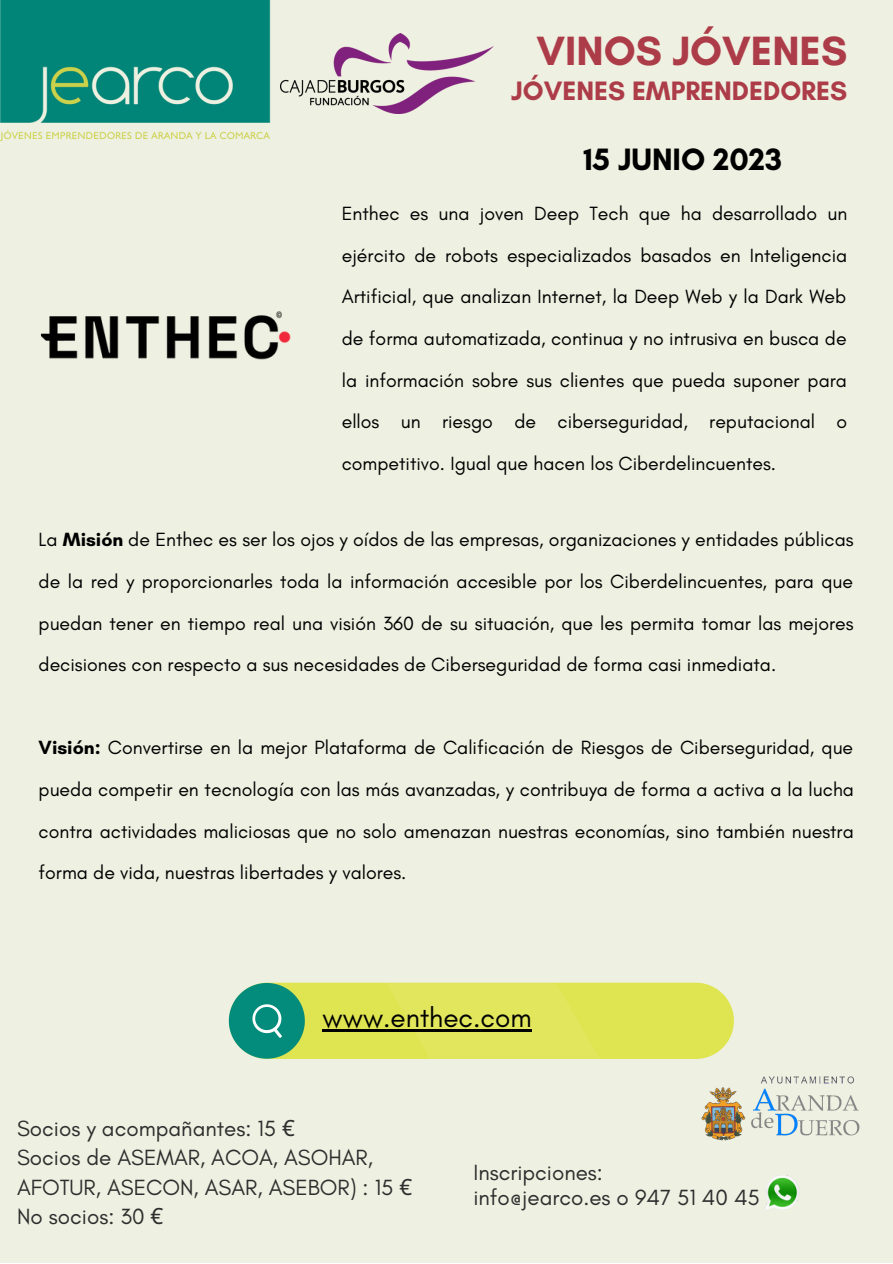
<style>
.page{position:relative;width:893px;height:1264px;background:#fff}
.page>*{position:absolute;margin:0;border:0;box-sizing:border-box;transform-origin:0 0}
.t1{font:700 41.7px "Glacial Indifference";color:#ad3c49}
.t2{font:700 31.5px "Glacial Indifference";color:#000}
.t3{font:27.9px "Glacial Indifference";color:#000}
.t4{font:700 27.15px "Glacial Indifference";color:#ad3c49}
.t5{font:22.35px "Glacial Indifference";color:#2e2e2e}
.t6{font:19.5px/41.5px "Glacial Indifference";color:#000;text-align:justify}
.s1{font-weight:700}
.s2{font-family:"Noto Sans"}
</style>
<div class="page">
<div style="left:0;top:0;width:892px;height:1262px;background:#eef0e1"></div>
<img style="left:0;top:0;width:271px;height:142px">
<img style="left:280px;top:33px;width:214px;height:80px">
<img style="left:765px;top:1175px;width:34px;height:35px">
<svg style="left:228px;top:982px;width:505px;height:77px;background:#c6da5f"></svg>
<hr style="left:322px;top:1029px;width:209px;height:2px;background:#000">
<img style="left:40px;top:311px;width:251px;height:49px">
<img style="left:701px;top:1076px;width:159px;height:65px">
<p class="t1" style="left:536px;top:26px;width:312px">VINOS JÓVENES</p>
<p class="t4" style="left:511px;top:74px;width:337px">JÓVENES EMPRENDEDORES</p>
<p class="t2" style="left:583px;top:140px;width:200px">15 JUNIO 2023</p>
<p class="t6" style="left:342px;top:192px;width:507px">Enthec es una joven Deep Tech que ha desarrollado un ejército de robots especializados basados en Inteligencia Artificial, que analizan Internet, la Deep Web y la Dark Web de forma automatizada, continua y no intrusiva en busca de la información sobre sus clientes que pueda suponer para ellos un riesgo de ciberseguridad, reputacional o competitivo. Igual que hacen los Ciberdelincuentes.</p>
<p class="t6" style="left:39px;top:519px;width:816px">La <span class="s1">Misión</span> de Enthec es ser los ojos y oídos de las empresas, organizaciones y entidades públicas de la red y proporcionarles toda la información accesible por los Ciberdelincuentes, para que puedan tener en tiempo real una visión 360 de su situación, que les permita tomar las mejores decisiones con respecto a sus necesidades de Ciberseguridad de forma casi inmediata.</p>
<p class="t6" style="left:39px;top:726px;width:816px"><span class="s1">Visión:</span> Convertirse en la mejor Plataforma de Calificación de Riesgos de Ciberseguridad, que pueda competir en tecnología con las más avanzadas, y contribuya de forma a activa a la lucha contra actividades maliciosas que no solo amenazan nuestras economías, sino también nuestra forma de vida, nuestras libertades y valores.</p>
<p class="t3" style="left:322px;top:1000px;width:211px">www.enthec.com</p>
<p class="t5" style="left:17px;top:1114px;width:279px">Socios y acompañantes: 15 <span class="s2">€</span></p>
<p class="t5" style="left:17px;top:1144px;width:357px">Socios de ASEMAR, ACOA, ASOHAR,</p>
<p class="t5" style="left:17px;top:1173px;width:396px">AFOTUR, ASECON, ASAR, ASEBOR) : 15 <span class="s2">€</span></p>
<p class="t5" style="left:17px;top:1202px;width:148px">No socios: 30 <span class="s2">€</span></p>
<p class="t5" style="left:473px;top:1159px;width:131px">Inscripciones:</p>
<p class="t5" style="left:473px;top:1183px;width:288px">info@jearco.es o 947 51 40 45</p>
</div>
